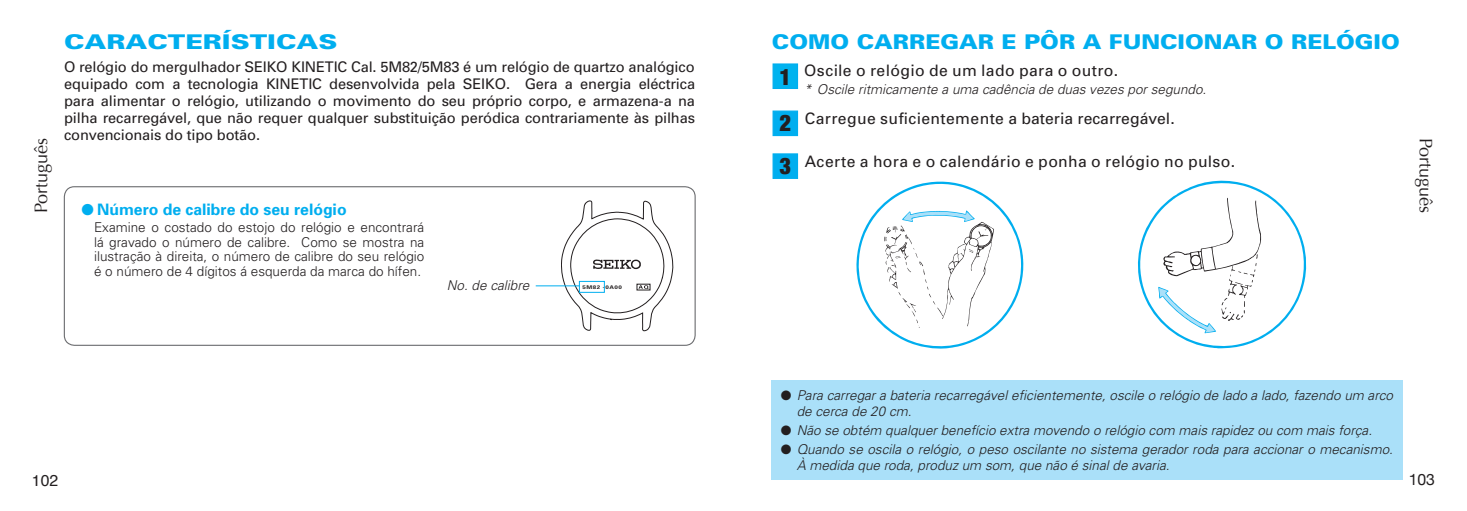
<style>
.page{position:relative;width:1467px;height:511px;background:#fff}
.page>*{position:absolute;margin:0;border:0;box-sizing:border-box;transform-origin:0 0}
.t1{font:900 condensed 22.5px "Helvetica Neue";color:#231f20}
.t2{font:900 20.25px "Univers";color:#00aeef;scale:1.11 1}
.t3{font:900 20.25px "Univers";color:#00aeef;scale:1.3 1}
.t4{font:18px "Optima";color:#231f20}
.t5{font:15.75px "Univers";letter-spacing:.02em;color:#231f20}
.t6{font:700 15.75px "Univers";color:#00aeef}
.t7{font:15.75px "Helvetica";color:#231f20}
.t8{font:15.75px "Helvetica Neue";color:#231f20}
.t9{font:14.62px/16.9px "Univers";letter-spacing:-.01em;color:#231f20;text-align:justify}
.t10{font:italic 300 13.5px/15.8px "Univers";color:#231f20}
.t11{font:300 13.5px/14.6px "Univers";color:#231f20;text-align:justify}
.t12{font:700 5.17px "Univers";letter-spacing:.075em;color:#231f20;scale:1.24 1}
.s1{font-family:"Helvetica Neue";font-weight:900;font-stretch:condensed;font-size:22.5px}
</style>
<div class="page">
<svg style="left:561px;top:200px;width:112px;height:131px"></svg>
<div style="left:579px;top:281px;width:26px;height:11px;border:1px solid #00aeef"></div>
<hr style="left:536px;top:285px;width:43px;height:1px;background:#00aeef">
<div style="left:64px;top:186px;width:632px;height:159px;border:1px solid #6c6d70;border-radius:10px"></div>
<div style="left:772px;top:379px;width:631px;height:99px;background:#aae0f9"></div>
<svg style="left:856px;top:181px;width:167px;height:167px"></svg>
<svg style="left:1138px;top:180px;width:168px;height:168px"></svg>
<div style="left:773px;top:63px;width:25px;height:26px;background:#00b3ef;border:1px solid #00aeef"></div>
<div style="left:773px;top:153px;width:25px;height:26px;background:#00aeef;border:1px solid #00aeef"></div>
<div style="left:773px;top:110px;width:25px;height:26px;background:#00aeef;border:1px solid #00aeef"></div>
<h2 class="t3" style="left:64px;top:29px;width:212px">CARACTERÍSTICAS</h2>
<h2 class="t2" style="left:772px;top:29px;width:567px">COMO CARREGAR E PÔR A FUNCIONAR O RELÓGIO</h2>
<p class="t5" style="left:804px;top:61px;width:315px">Oscile o relógio de um lado para o outro.</p>
<p class="t10" style="left:804px;top:81px;width:404px">* Oscile ritmicamente a uma cadência de duas vezes por segundo.</p>
<p class="t9" style="left:64px;top:58px;width:633px">O relógio do mergulhador SEIKO KINETIC Cal. 5M82/5M83 é um relógio de quartzo analógico equipado com a tecnologia KINETIC desenvolvida pela SEIKO. Gera a energia eléctrica para alimentar o relógio, utilizando o movimento do seu próprio corpo, e armazena-a na pilha recarregável, que não requer qualquer substituição peródica contrariamente às pilhas convencionais do tipo botão.</p>
<h1 class="t1" style="left:779px;top:63px;width:13px">1</h1>
<p class="t5" style="left:805px;top:109px;width:371px">Carregue suficientemente a bateria recarregável.</p>
<p class="t5" style="left:779px;top:152px;width:457px"><span class="s1">3</span> Acerte a hora e o calendário e ponha o relógio no pulso.</p>
<h1 class="t1" style="left:779px;top:109px;width:13px">2</h1>
<h3 class="t4" style="left:31px;top:213px;width:77px;rotate:-90deg">Português</h3>
<h3 class="t4" style="left:1436px;top:138px;width:77px;rotate:90deg">Português</h3>
<p class="t6" style="left:81px;top:200px;width:267px">● Número de calibre do seu relógio</p>
<p class="t11" style="left:94px;top:220px;width:332px">Examine o costado do estojo do relógio e encontrará lá gravado o número de calibre. Como se mostra na ilustração à direita, o número de calibre do seu relógio é o número de 4 dígitos á esquerda da marca do hífen.</p>
<p class="t10" style="left:447px;top:277px;width:84px">No. de calibre</p>
<p class="t12" style="left:582px;top:283px;width:33px">5M82 -0A00</p>
<p class="t10" style="left:797px;top:387px;width:598px;text-indent:-16px">● Para carregar a bateria recarregável eficientemente, oscile o relógio de lado a lado, fazendo um arco de cerca de 20 cm.</p>
<p class="t10" style="left:781px;top:421px;width:593px">● Não se obtém qualquer benefício extra movendo o relógio com mais rapidez ou com mais força.</p>
<p class="t10" style="left:797px;top:441px;width:598px;text-indent:-16px">● Quando se oscila o relógio, o peso oscilante no sistema gerador roda para accionar o mecanismo.<br>À medida que roda, produz um som, que não é sinal de avaria.</p>
<p class="t7" style="left:32px;top:467px;width:28px">102</p>
<p class="t8" style="left:1409px;top:469px;width:28px">103</p>
</div>
